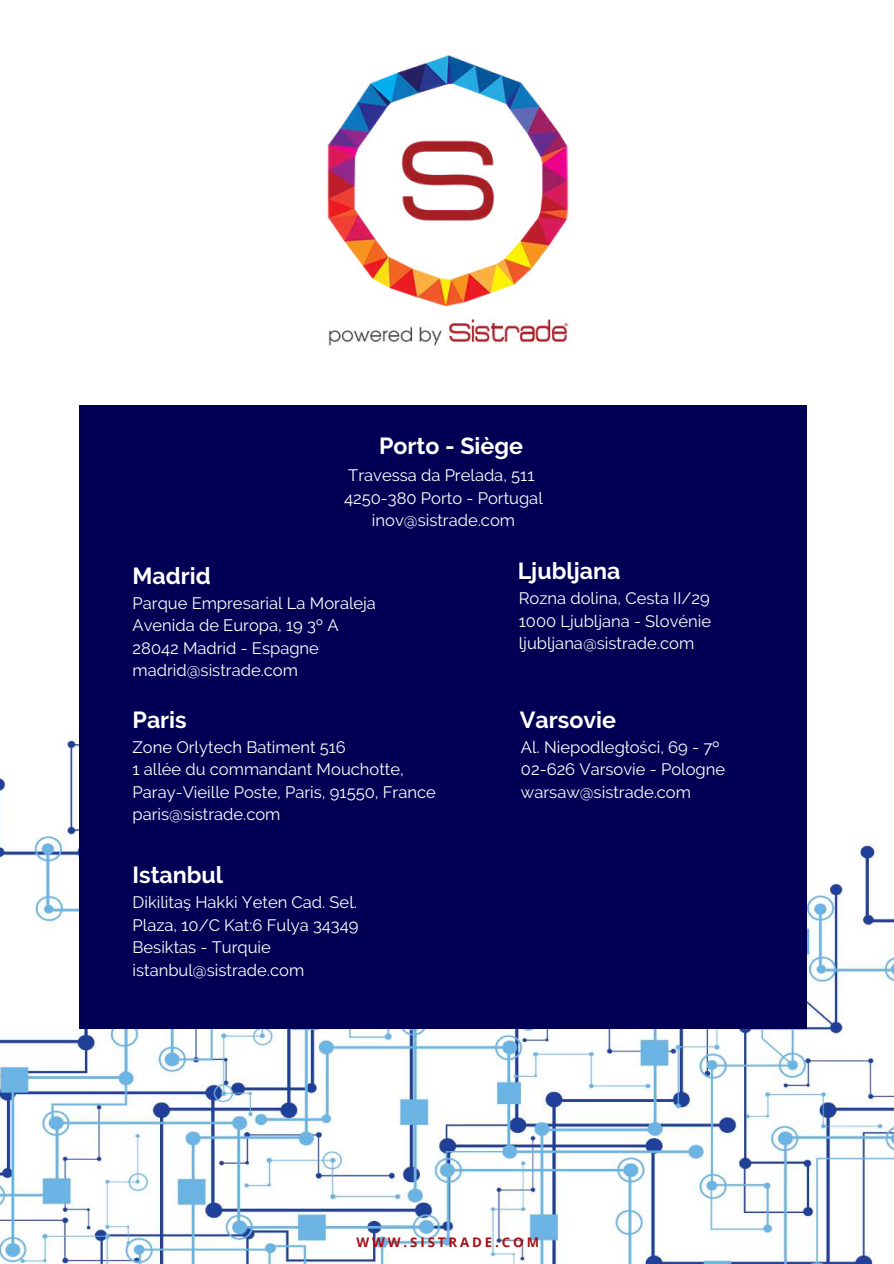
<style>
.page{position:relative;width:894px;height:1264px;background:#fff}
.page>*{position:absolute;margin:0;border:0;box-sizing:border-box;transform-origin:0 0}
.t1{font:700 23.25px "Raleway";color:#fff}
.t2{font:16.5px/22.5px "Raleway";color:#fff}
.t3{font:700 13.2px "Open Sans";letter-spacing:.22em;color:#a60f16}
</style>
<div class="page">
<img style="left:0;top:594px;width:893px;height:669px">
<img style="left:327px;top:55px;width:243px;height:294px">
<div style="left:761px;top:406px;width:45px;height:622px;background:#010054"></div>
<div style="left:125px;top:406px;width:636px;height:622px;background:#010054"></div>
<div style="left:80px;top:406px;width:45px;height:622px;background:#010054"></div>
<h1 class="t1" style="left:379px;top:432px;width:145px">Porto - Siège</h1>
<p class="t2" style="left:344px;top:464px;width:200px;text-align:center">Travessa da Prelada, 511<br>4250-380 Porto - Portugal inov@sistrade.com</p>
<h1 class="t1" style="left:132px;top:562px;width:80px">Madrid</h1>
<p class="t2" style="left:132px;top:591px;width:245px">Parque Empresarial La Moraleja<br>Avenida de Europa, 19 3º A<br>28042 Madrid - Espagne madrid@sistrade.com</p>
<h1 class="t1" style="left:132px;top:705px;width:56px">Paris</h1>
<p class="t2" style="left:132px;top:735px;width:305px">Zone Orlytech Batiment 516<br>1 allée du commandant Mouchotte,<br>Paray-Vieille Poste, Paris, 91550, France paris@sistrade.com</p>
<h1 class="t1" style="left:132px;top:860px;width:92px">Istanbul</h1>
<p class="t2" style="left:132px;top:891px;width:227px">Dikilitaş Hakki Yeten Cad. Sel.<br>Plaza, 10/C Kat:6 Fulya 34349<br>Besiktas - Turquie istanbul@sistrade.com</p>
<h1 class="t1" style="left:517px;top:557px;width:104px">Ljubljana</h1>
<p class="t2" style="left:518px;top:587px;width:194px;text-align:justify">Rozna dolina, Cesta II/29<br>1000 Ljubljana - Slovénie ljubljana@sistrade.com</p>
<h1 class="t1" style="left:519px;top:705px;width:98px">Varsovie</h1>
<p class="t2" style="left:521px;top:735px;width:206px">Al. Niepodległości, 69 - 7º<br>02-626 Varsovie - Pologne warsaw@sistrade.com</p>
<p class="t3" style="left:356px;top:1232px;width:184px">WWW.SISTRADE.COM</p>
</div>
